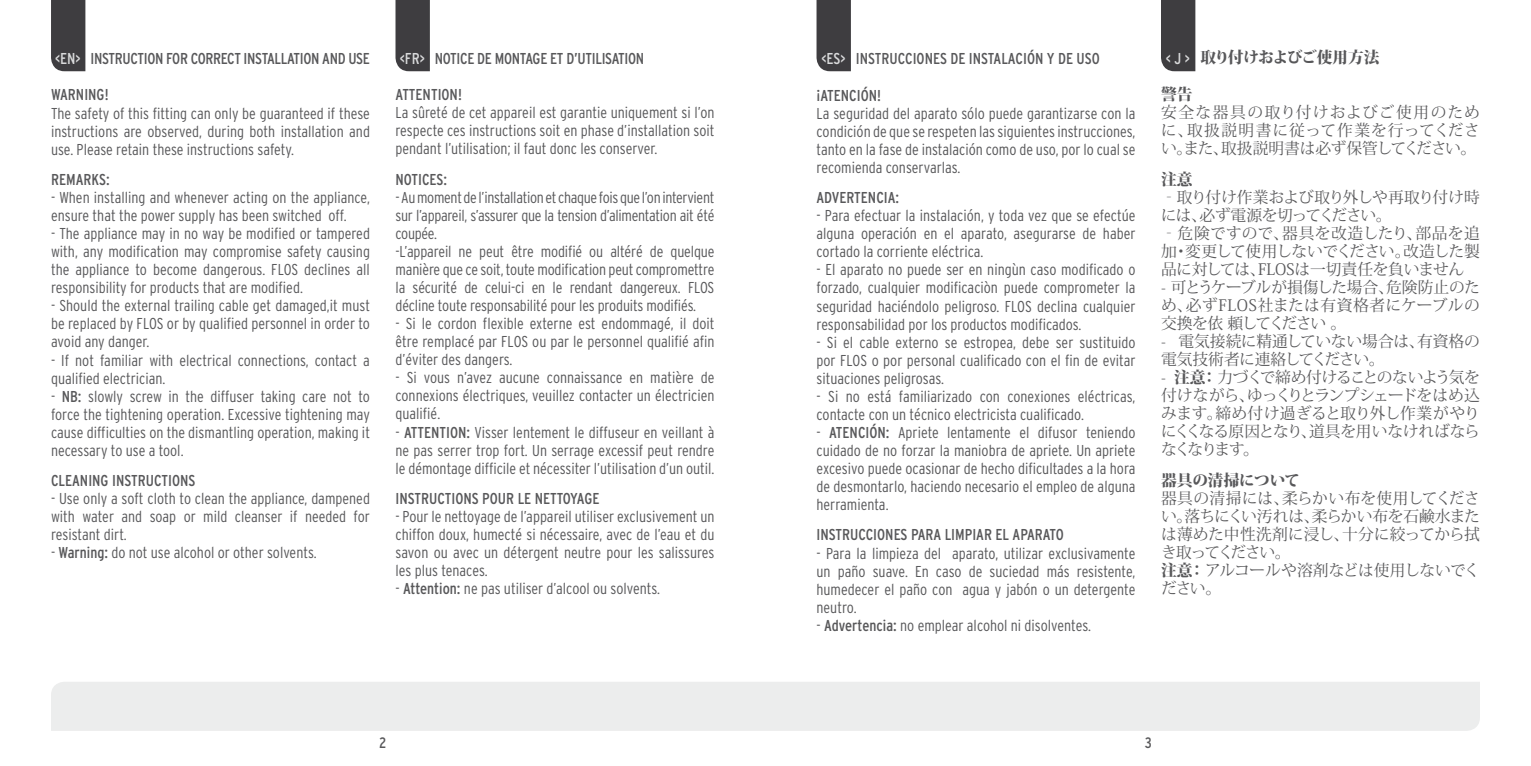
<style>
.page{position:relative;width:1531px;height:766px;background:#fff}
.page>*{position:absolute;margin:0;border:0;box-sizing:border-box;transform-origin:0 0}
.t1{font:300 condensed 15.75px/18px "Interstate";color:#58585a;text-align:justify}
.t2{font:15.75px/18px "Koz Min Pro";letter-spacing:-.01em;color:#58585a;text-align:justify}
.t3{font:condensed 15.75px "Interstate";color:#58585a}
.t4{font:condensed 15.75px "Interstate";letter-spacing:-.02em;color:#58585a}
.t5{font:800 15.75px "Koz Min Pro";letter-spacing:-.06em;color:#58585a}
.t6{font:800 15.75px "Koz Min Pro";letter-spacing:-.01em;color:#58585a}
.t7{font:condensed 15.08px "Interstate";color:#58585a}
.s1{color:#d9dadb}
.s2{font-family:"Interstate";font-weight:400;font-stretch:condensed;color:#d9dadb}
.s3{font-weight:400}
.s4{font-weight:800}
</style>
<div class="page">
<svg style="left:395px;top:0;width:35px;height:71px;background:#444345"></svg>
<div style="left:51px;top:682px;width:1429px;height:48px;background:#eceded"></div>
<div style="left:51px;top:0;width:34px;height:71px;background:#3e3d40"></div>
<svg style="left:816px;top:0;width:35px;height:71px;background:#444345"></svg>
<div style="left:1161px;top:0;width:34px;height:71px;background:#3e3d40"></div>
<p class="t4" style="left:55px;top:49px;width:316px"><span class="s1">&lt;EN&gt;</span> INSTRUCTION FOR CORRECT INSTALLATION AND USE</p>
<p class="t3" style="left:821px;top:49px;width:280px"><span class="s1">&lt;ES&gt;</span> INSTRUCCIONES DE INSTALACIÓN Y DE USO</p>
<p class="t5" style="left:1166px;top:46px;width:215px"><span class="s2">&lt; J &gt;</span> 取り付けおよびご使用方法</p>
<p class="t3" style="left:395px;top:86px;width:68px">ATTENTION!</p>
<p class="t1" style="left:395px;top:104px;width:320px">La sûreté de cet appareil est garantie uniquement si l’on respecte ces instructions soit en phase d’installation soit pendant l’utilisation; il faut donc les conserver.</p>
<p class="t3" style="left:395px;top:171px;width:53px">NOTICES:</p>
<p class="t1" style="left:395px;top:188px;width:320px;text-align:left">- Au moment de l’installation et chaque fois que l’on intervient sur l’appareil, s’assurer que la tension d’alimentation ait été coupée.<br>-L’appareil ne peut être modifié ou altéré de quelque manière que ce soit, toute modification peut compromettre la sécurité de celui-ci en le rendant dangereux. FLOS décline toute responsabilité pour les produits modifiés.</p>
<p class="t1" style="left:395px;top:314px;width:320px">- Si le cordon flexible externe est endommagé, il doit être remplacé par FLOS ou par le personnel qualifié afin d’éviter des dangers.</p>
<p class="t1" style="left:395px;top:368px;width:320px">- Si vous n’avez aucune connaissance en matière de connexions électriques, veuillez contacter un électricien qualifié.</p>
<p class="t1" style="left:395px;top:422px;width:320px">- <span class="s3">ATTENTION:</span> Visser lentement le diffuseur en veillant à ne pas serrer trop fort. Un serrage excessif peut rendre le démontage difficile et nécessiter l’utilisation d’un outil.</p>
<p class="t3" style="left:395px;top:490px;width:206px">INSTRUCTIONS POUR LE NETTOYAGE</p>
<p class="t1" style="left:395px;top:507px;width:320px">- Pour le nettoyage de l’appareil utiliser exclusivement un chiffon doux, humecté si nécessaire, avec de l’eau et du savon ou avec un détergent neutre pour les salissures les plus tenaces.</p>
<p class="t1" style="left:395px;top:579px;width:266px">- <span class="s3">Attention:</span> ne pas utiliser d’alcool ou solvents.</p>
<p class="t4" style="left:400px;top:49px;width:246px"><span class="s1">&lt;FR&gt;</span> NOTICE DE MONTAGE ET D’UTILISATION</p>
<p class="t3" style="left:816px;top:86px;width:66px">¡ATENCIÓN!</p>
<p class="t1" style="left:816px;top:104px;width:320px">La seguridad del aparato sólo puede garantizarse con la condición de que se respeten las siguientes instrucciones, tanto en la fase de instalación como de uso, por lo cual se recomienda conservarlas.</p>
<p class="t3" style="left:816px;top:189px;width:84px">ADVERTENCIA:</p>
<p class="t1" style="left:816px;top:207px;width:320px">- Para efectuar la instalación, y toda vez que se efectúe alguna operación en el aparato, asegurarse de haber cortado la corriente eléctrica.</p>
<p class="t1" style="left:816px;top:261px;width:320px">- El aparato no puede ser en ningùn caso modificado o forzado, cualquier modificaciòn puede comprometer la seguridad haciéndolo peligroso. FLOS declina cualquier responsabilidad por los productos modificados.</p>
<p class="t1" style="left:816px;top:333px;width:320px">- Si el cable externo se estropea, debe ser sustituido por FLOS o por personal cualificado con el fin de evitar situaciones peligrosas.</p>
<p class="t1" style="left:816px;top:387px;width:320px">- Si no está familiarizado con conexiones eléctricas, contacte con un técnico electricista cualificado.</p>
<p class="t1" style="left:816px;top:423px;width:320px">- <span class="s3">ATENCIÓN:</span> Apriete lentamente el difusor teniendo cuidado de no forzar la maniobra de apriete. Un apriete excesivo puede ocasionar de hecho dificultades a la hora de desmontarlo, haciendo necesario el empleo de alguna herramienta.</p>
<p class="t3" style="left:816px;top:526px;width:249px">INSTRUCCIONES PARA LIMPIAR EL APARATO</p>
<p class="t1" style="left:816px;top:543px;width:320px">- Para la limpieza del aparato, utilizar exclusivamente un paño suave. En caso de suciedad más resistente, humedecer el paño con agua y jabón o un detergente neutro.</p>
<p class="t1" style="left:816px;top:615px;width:276px">- <span class="s3">Advertencia:</span> no emplear alcohol ni disolventes.</p>
<p class="t6" style="left:1161px;top:83px;width:33px">警告</p>
<p class="t2" style="left:1161px;top:103px;width:320px">安全な器具の取り付けおよびご使用のために、取扱説明書に従って作業を行ってください。また、取扱説明書は必ず保管してください。</p>
<p class="t6" style="left:1161px;top:167px;width:33px">注意</p>
<p class="t2" style="left:1161px;top:188px;width:320px;text-align:left">‐取り付け作業および取り外しや再取り付け時には、必ず電源を切ってください。<br>‐危険ですので、器具を改造したり、部品を追加・変更して使用しないでください。改造した製品に対しては、FLOSは一切責任を負いません</p>
<p class="t2" style="left:1161px;top:278px;width:320px">- 可とうケーブルが損傷した場合、危険防止のため、必ずFLOS社または有資格者にケーブルの交換を依 頼してください 。</p>
<p class="t2" style="left:1161px;top:332px;width:320px">- 電気接続に精通していない場合は、有資格の電気技術者に連絡してください。</p>
<p class="t2" style="left:1161px;top:368px;width:320px">- <span class="s4">注意：</span>力づくで締め付けることのないよう気を付けながら、ゆっくりとランプシェードをはめ込みます。締め付け過ぎると取り外し作業がやりにくくなる原因となり、道具を用いなければならなくなります。</p>
<p class="t6" style="left:1161px;top:468px;width:140px">器具の清掃について</p>
<p class="t2" style="left:1161px;top:488px;width:320px;text-align:left">器具の清掃には、柔らかい布を使用してください。落ちにくい汚れは、柔らかい布を石鹸水または薄めた中性洗剤に浸し、十分に絞ってから拭き取ってください。<br><span class="s4">注意：</span>アルコールや溶剤などは使用しないでください。</p>
<p class="t3" style="left:51px;top:86px;width:59px">WARNING!</p>
<p class="t1" style="left:51px;top:104px;width:320px">The safety of this fitting can only be guaranteed if these instructions are observed, during both installation and use. Please retain these instructions safety.</p>
<p class="t3" style="left:51px;top:171px;width:60px">REMARKS:</p>
<p class="t1" style="left:51px;top:188px;width:320px">- When installing and whenever acting on the appliance, ensure that the power supply has been switched off.</p>
<p class="t1" style="left:51px;top:225px;width:320px">- The appliance may in no way be modified or tampered with, any modification may compromise safety causing the appliance to become dangerous. FLOS declines all responsibility for products that are modified.</p>
<p class="t1" style="left:51px;top:297px;width:320px">- Should the external trailing cable get damaged,it must be replaced by FLOS or by qualified personnel in order to avoid any danger.</p>
<p class="t1" style="left:51px;top:351px;width:320px">- If not familiar with electrical connections, contact a qualified electrician.</p>
<p class="t1" style="left:51px;top:387px;width:320px">- <span class="s3">NB:</span> slowly screw in the diffuser taking care not to force the tightening operation. Excessive tightening may cause difficulties on the dismantling operation, making it necessary to use a tool.</p>
<p class="t3" style="left:51px;top:472px;width:146px">CLEANING INSTRUCTIONS</p>
<p class="t1" style="left:51px;top:489px;width:320px">- Use only a soft cloth to clean the appliance, dampened with water and soap or mild cleanser if needed for resistant dirt.</p>
<p class="t1" style="left:51px;top:543px;width:267px">- <span class="s3">Warning:</span> do not use alcohol or other solvents.</p>
<p class="t7" style="left:379px;top:734px;width:9px">2</p>
<p class="t7" style="left:1145px;top:734px;width:9px">3</p>
</div>
